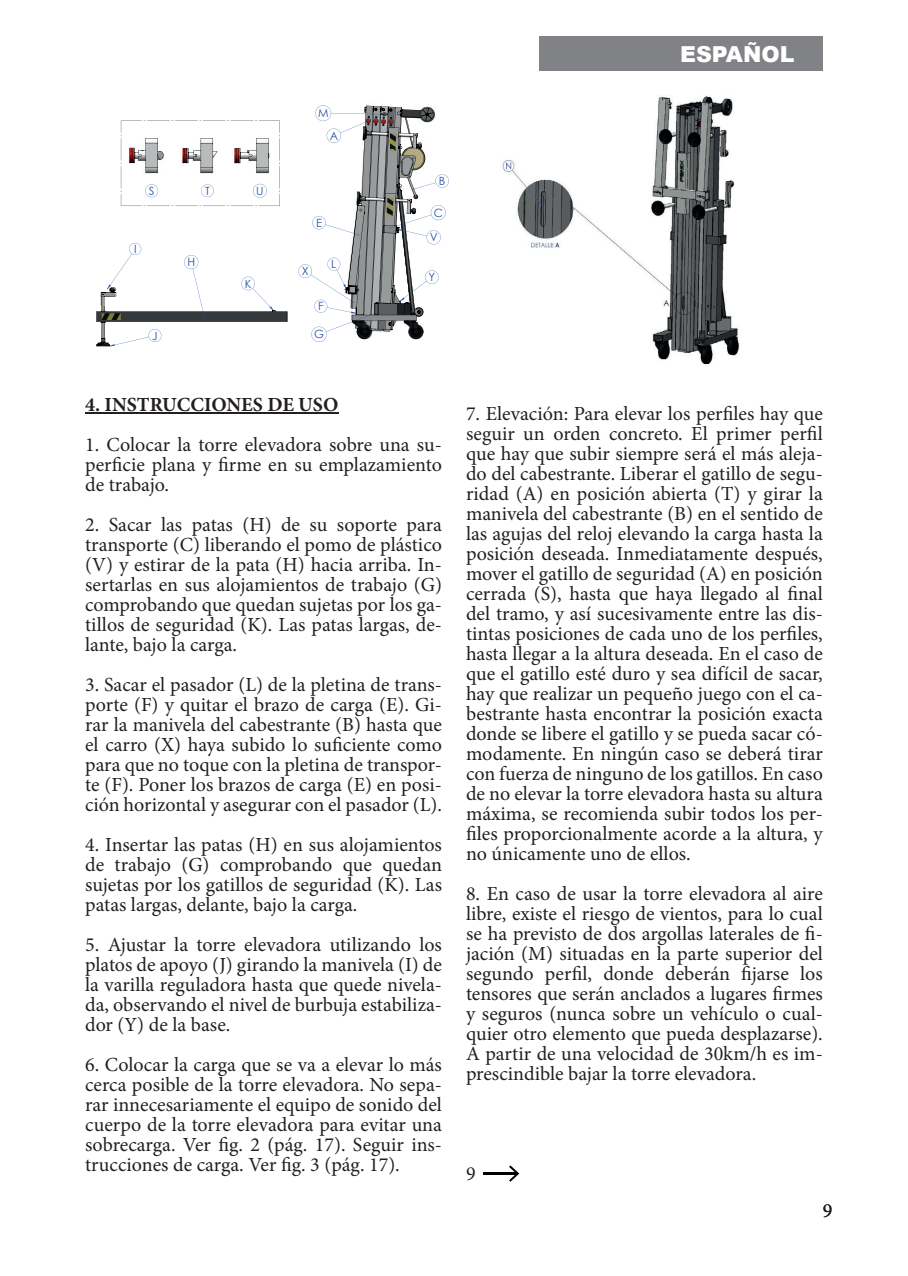
<style>
.page{position:relative;width:908px;height:1276px;background:#fff}
.page>*{position:absolute;margin:0;border:0;box-sizing:border-box;transform-origin:0 0}
.t1{font:900 22px "Arial";color:#fff}
.t2{font:20px/20px "Minion Pro";color:#231f20;text-align:justify}
.t3{font:700 20px "Minion Pro";color:#231f20}
.t4{font:11.4px/24.8px "Century Gothic";color:#2a56a5;text-align:center}
</style>
<div class="page">
<div style="left:539px;top:37px;width:283px;height:34px;background:#808285"></div>
<hr style="left:85px;top:412px;width:253px;height:1px;background:#231f20">
<img style="left:502px;top:95px;width:237px;height:270px">
<svg style="left:108px;top:114px;width:258px;height:228px"></svg>
<svg style="left:96px;top:287px;width:191px;height:59px"></svg>
<svg style="left:121px;top:121px;width:159px;height:86px"></svg>
<svg style="left:345px;top:106px;width:89px;height:233px"></svg>
<hr style="left:483px;top:1172px;width:34px;height:2px;background:#000">
<svg style="left:509px;top:1165px;width:10px;height:16px"></svg>
<p class="t4" style="left:149px;top:178px;width:7px">S</p>
<p class="t4" style="left:205px;top:178px;width:6px">T</p>
<p class="t4" style="left:256px;top:178px;width:9px">U</p>
<p class="t4" style="left:134px;top:236px;width:4px">I</p>
<p class="t4" style="left:152px;top:323px;width:7px">J</p>
<p class="t4" style="left:187px;top:249px;width:9px">H</p>
<p class="t4" style="left:245px;top:271px;width:8px">K</p>
<p class="t4" style="left:318px;top:101px;width:12px">M</p>
<p class="t4" style="left:329px;top:123px;width:10px">A</p>
<p class="t4" style="left:316px;top:210px;width:8px">E</p>
<p class="t4" style="left:302px;top:258px;width:8px">X</p>
<p class="t4" style="left:331px;top:251px;width:7px">L</p>
<p class="t4" style="left:318px;top:293px;width:7px">F</p>
<p class="t4" style="left:314px;top:322px;width:11px">G</p>
<p class="t4" style="left:438px;top:168px;width:8px">B</p>
<p class="t4" style="left:429px;top:200px;width:15px">C<br>V</p>
<p class="t4" style="left:428px;top:264px;width:8px">Y</p>
<p class="t1" style="left:679px;top:38px;width:116px">ESPAÑOL</p>
<p class="t3" style="left:85px;top:391px;width:254px">4. INSTRUCCIONES DE USO</p>
<p class="t2" style="left:85px;top:435px;width:358px">1. Colocar la torre elevadora sobre una su&shy;perficie plana y firme en su emplazamiento de trabajo.</p>
<p class="t2" style="left:85px;top:515px;width:358px">2. Sacar las patas (H) de su soporte para transporte (C) liberando el pomo de plástico (V) y estirar de la pata (H) hacia arriba. In&shy;sertarlas en sus alojamientos de trabajo (G) comprobando que quedan sujetas por los ga&shy;tillos de seguridad (K). Las patas largas, de&shy;lante, bajo la carga.</p>
<p class="t2" style="left:85px;top:675px;width:358px">3. Sacar el pasador (L) de la pletina de trans&shy;porte (F) y quitar el brazo de carga (E). Gi&shy;rar la manivela del cabestrante (B) hasta que el carro (X) haya subido lo suficiente como para que no toque con la pletina de transpor&shy;te (F). Poner los brazos de carga (E) en posi&shy;ción horizontal y asegurar con el pasador (L).</p>
<p class="t2" style="left:85px;top:835px;width:358px">4. Insertar las patas (H) en sus alojamientos de trabajo (G) comprobando que quedan sujetas por los gatillos de seguridad (K). Las patas largas, delante, bajo la carga.</p>
<p class="t2" style="left:85px;top:935px;width:358px">5. Ajustar la torre elevadora utilizando los platos de apoyo (J) girando la manivela (I) de la varilla reguladora hasta que quede nivela&shy;da, observando el nivel de burbuja estabiliza&shy;dor (Y) de la base.</p>
<p class="t2" style="left:85px;top:1055px;width:358px">6. Colocar la carga que se va a elevar lo más cerca posible de la torre elevadora. No sepa&shy;rar innecesariamente el equipo de sonido del cuerpo de la torre elevadora para evitar una sobrecarga. Ver fig. 2 (pág. 17). Seguir ins&shy;trucciones de carga. Ver fig. 3 (pág. 17).</p>
<p class="t2" style="left:466px;top:403px;width:358px">7. Elevación: Para elevar los perfiles hay que seguir un orden concreto. El primer perfil que hay que subir siempre será el más aleja&shy;do del cabestrante. Liberar el gatillo de segu&shy;ridad (A) en posición abierta (T) y girar la manivela del cabestrante (B) en el sentido de las agujas del reloj elevando la carga hasta la posición deseada. Inmediatamente después, mover el gatillo de seguridad (A) en posición cerrada (S), hasta que haya llegado al final del tramo, y así sucesivamente entre las dis&shy;tintas posiciones de cada uno de los perfiles, hasta llegar a la altura deseada. En el caso de que el gatillo esté duro y sea difícil de sacar, hay que realizar un pequeño juego con el ca&shy;bestrante hasta encontrar la posición exacta donde se libere el gatillo y se pueda sacar có&shy;modamente. En ningún caso se deberá tirar con fuerza de ninguno de los gatillos. En caso de no elevar la torre elevadora hasta su altura máxima, se recomienda subir todos los per&shy;files proporcionalmente acorde a la altura, y no únicamente uno de ellos.</p>
<p class="t2" style="left:466px;top:883px;width:358px">8. En caso de usar la torre elevadora al aire libre, existe el riesgo de vientos, para lo cual se ha previsto de dos argollas laterales de fi&shy;jación (M) situadas en la parte superior del segundo perfil, donde deberán fijarse los tensores que serán anclados a lugares firmes y seguros (nunca sobre un vehículo o cual&shy;quier otro elemento que pueda desplazarse).<br>A partir de una velocidad de 30km/h es im&shy;prescindible bajar la torre elevadora.</p>
<p class="t2" style="left:466px;top:1163px;width:11px">9</p>
<p class="t2" style="left:822px;top:1200px;width:11px">9</p>
</div>
